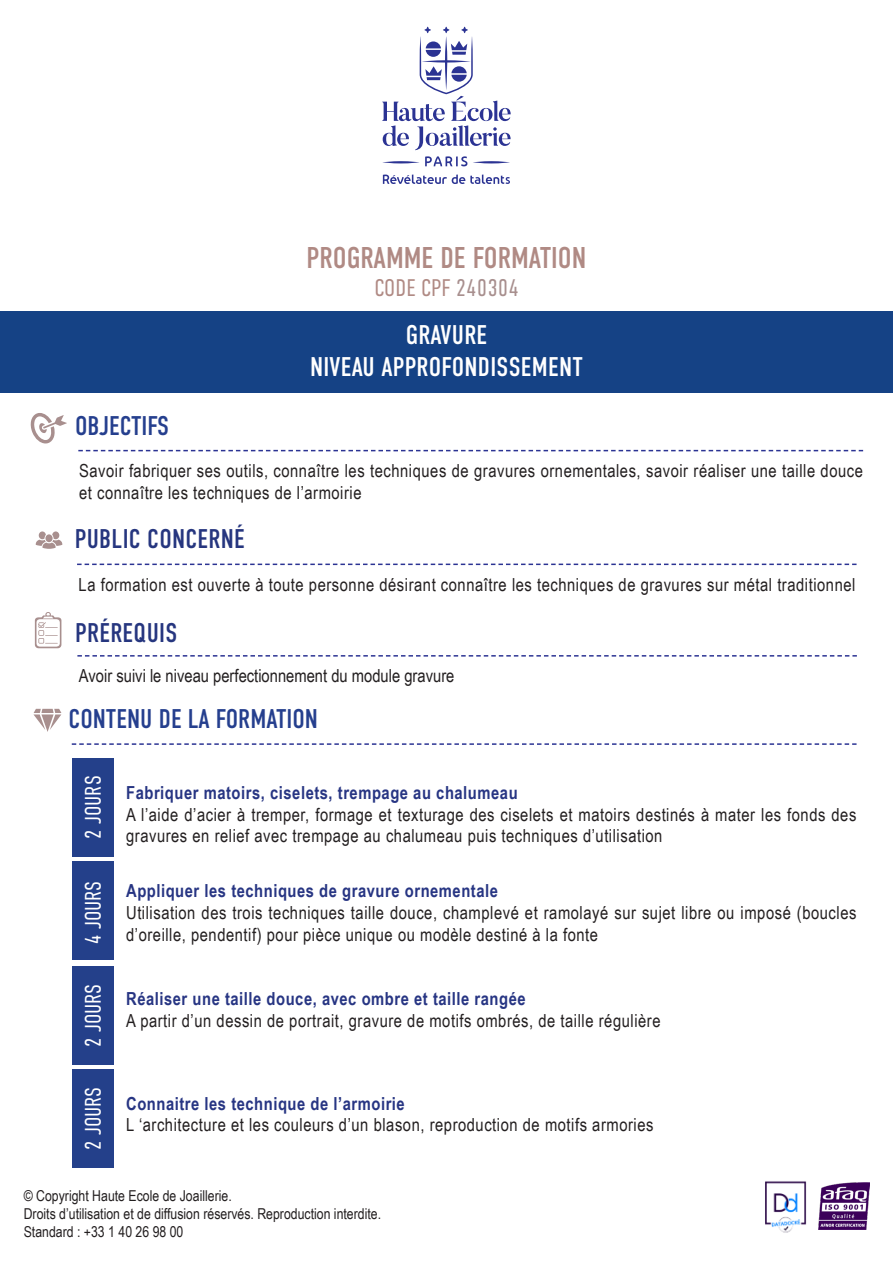
<style>
.page{position:relative;width:893px;height:1263px;background:#fff}
.page>*{position:absolute;margin:0;border:0;box-sizing:border-box;transform-origin:0 0}
.t1{font:30px "DIN Condensed";color:#b08a84}
.t2{font:27px/32.4px "DIN Condensed";letter-spacing:.01em;color:#fff;text-align:center}
.t3{font:27px "DIN Condensed";color:#253f8e}
.t4{font:27px "DIN Condensed";letter-spacing:.01em;color:#26367f}
.t5{font:300 24px "DIN Condensed";letter-spacing:.02em;color:#b08a84}
.t6{font:300 22.5px "DIN Condensed";color:#fff}
.t7{font:18px/21.6px "Arial Narrow";letter-spacing:.03em;color:#231f20}
.t8{font:700 18px "Arial Narrow";letter-spacing:.03em;color:#273583}
.t9{font:18px "Arial Narrow";color:#231f20}
.t10{font:15px/18px "Arial Narrow";color:#231f20}
.s1{color:#a88f8e}
</style>
<div class="page">
<div style="left:0;top:311px;width:893px;height:81px;background:#154285"></div>
<svg style="left:765px;top:1181px;width:42px;height:52px"></svg>
<hr style="left:473px;top:161px;width:37px;height:2px;background:#2b3393;border-radius:50%">
<hr style="left:382px;top:161px;width:38px;height:2px;background:#2b3393;border-radius:50%">
<svg style="left:425px;top:156px;width:42px;height:10px"></svg>
<svg style="left:382px;top:27px;width:129px;height:123px"></svg>
<svg style="left:383px;top:175px;width:127px;height:9px"></svg>
<img style="left:818px;top:1182px;width:51px;height:47px">
<svg style="left:30px;top:413px;width:37px;height:30px"></svg>
<svg style="left:33px;top:709px;width:28px;height:23px"></svg>
<svg style="left:78px;top:450px;width:785px;height:1px"></svg>
<svg style="left:72px;top:743px;width:784px;height:2px"></svg>
<svg style="left:77px;top:564px;width:779px;height:1px"></svg>
<svg style="left:36px;top:531px;width:26px;height:18px"></svg>
<div style="left:45px;top:534px;width:8px;height:8px;background:#a88f8e;border-radius:50%"></div>
<svg style="left:77px;top:655px;width:780px;height:2px"></svg>
<svg style="left:35px;top:612px;width:26px;height:36px"></svg>
<div style="left:72px;top:758px;width:42px;height:98px;background:#24408a"></div>
<div style="left:72px;top:862px;width:42px;height:98px;background:#24408a"></div>
<div style="left:72px;top:966px;width:42px;height:98px;background:#24408a"></div>
<div style="left:72px;top:1069px;width:42px;height:98px;background:#24408a"></div>
<h2 class="t3" style="left:75px;top:411px;width:96px">OBJECTIFS</h2>
<h1 class="t1" style="left:307px;top:240px;width:281px">PROGRAMME DE FORMATION</h1>
<h3 class="t5" style="left:374px;top:275px;width:146px">CODE CPF <span class="s1">240304</span></h3>
<h2 class="t2" style="left:310px;top:319px;width:274px">GRAVURE<br>NIVEAU APPROFONDISSEMENT</h2>
<p class="t7" style="left:79px;top:459px;width:785px">Savoir fabriquer ses outils, connaître les techniques de gravures ornementales, savoir réaliser une taille douce et connaître les techniques de l’armoirie</p>
<h2 class="t4" style="left:75px;top:524px;width:171px">PUBLIC CONCERNÉ</h2>
<p class="t7" style="left:79px;top:573px;width:778px">La formation est ouverte à toute personne désirant connaître les techniques de gravures sur métal traditionnel</p>
<h2 class="t4" style="left:75px;top:617px;width:104px">PRÉREQUIS</h2>
<p class="t9" style="left:79px;top:662px;width:377px">Avoir suivi le niveau perfectionnement du module gravure</p>
<h2 class="t3" style="left:69px;top:704px;width:251px">CONTENU DE LA FORMATION</h2>
<p class="t6" style="left:80px;top:839px;width:64px;rotate:-90deg">2 JOURS</p>
<p class="t6" style="left:80px;top:944px;width:64px;rotate:-90deg">4 JOURS</p>
<p class="t6" style="left:80px;top:1047px;width:64px;rotate:-90deg">2 JOURS</p>
<p class="t6" style="left:80px;top:1150px;width:64px;rotate:-90deg">2 JOURS</p>
<p class="t8" style="left:126px;top:779px;width:393px">Fabriquer matoirs, ciselets, trempage au chalumeau</p>
<p class="t7" style="left:126px;top:803px;width:732px">A l’aide d’acier à tremper, formage et texturage des ciselets et matoirs destinés à mater les fonds des gravures en relief avec trempage au chalumeau puis techniques d’utilisation</p>
<p class="t8" style="left:126px;top:877px;width:373px">Appliquer les techniques de gravure ornementale</p>
<p class="t7" style="left:126px;top:901px;width:732px">Utilisation des trois techniques taille douce, champlevé et ramolayé sur sujet libre ou imposé (boucles d’oreille, pendentif) pour pièce unique ou modèle destiné à la fonte</p>
<p class="t8" style="left:126px;top:985px;width:401px">Réaliser une taille douce, avec ombre et taille rangée</p>
<p class="t7" style="left:126px;top:1009px;width:536px">A partir d’un dessin de portrait, gravure de motifs ombrés, de taille régulière</p>
<p class="t8" style="left:126px;top:1090px;width:280px">Connaitre les technique de l’armoirie</p>
<p class="t7" style="left:126px;top:1113px;width:529px">L ‘architecture et les couleurs d’un blason, reproduction de motifs armories</p>
<p class="t10" style="left:24px;top:1186px;width:359px">© Copyright Haute Ecole de Joaillerie.<br>Droits d’utilisation et de diffusion réservés. Reproduction interdite.<br>Standard : +33 1 40 26 98 00</p>
</div>
